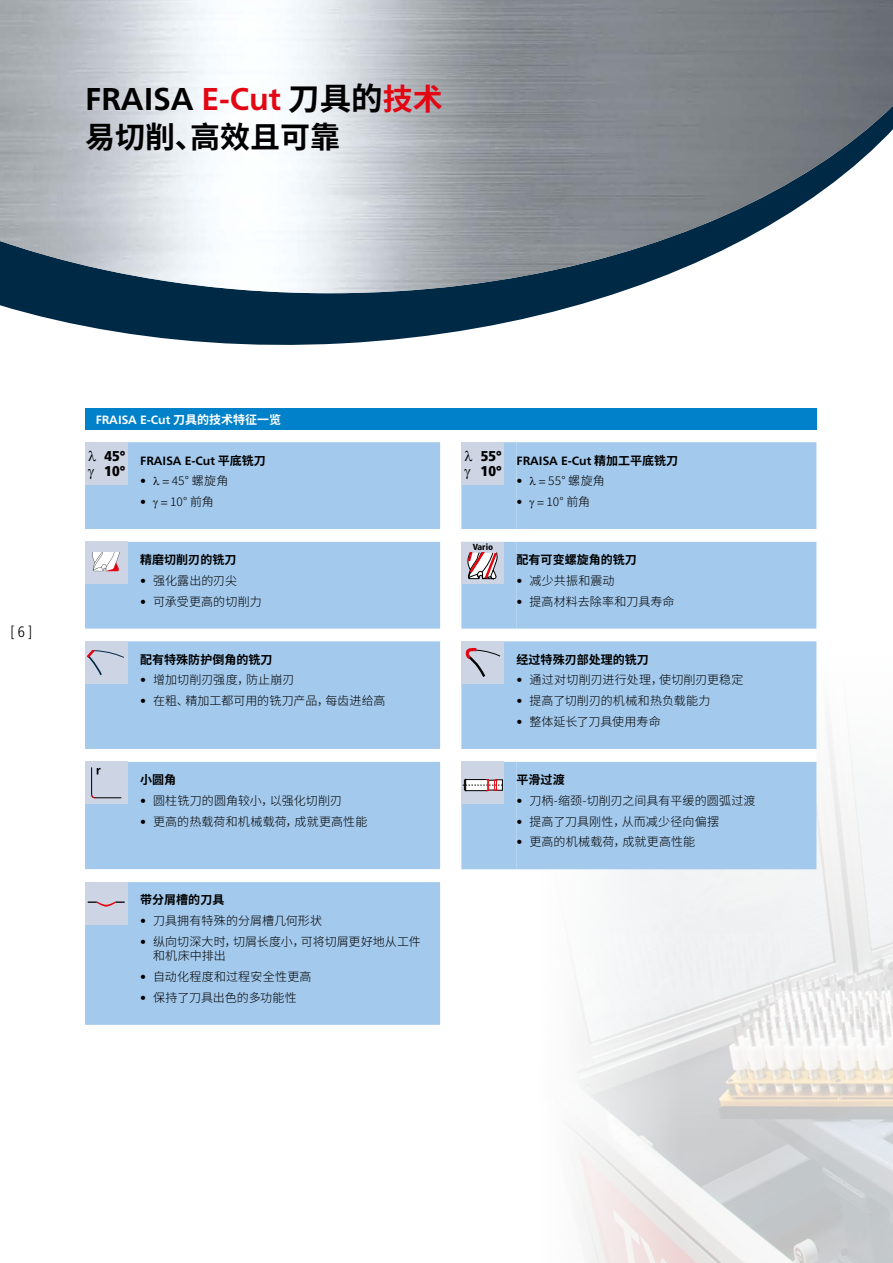
<style>
.page{position:relative;width:893px;height:1263px;background:#fff}
.page>*{position:absolute;margin:0;border:0;box-sizing:border-box;transform-origin:0 0}
.t1{font:700 31.5px "Frutiger Neue LT Pro";color:#000}
.t2{font:700 30px "Noto Sans SC";color:#000}
.t3{font:300 condensed 15px "Frutiger Neue LT Pro";color:#000}
.t4{font:900 condensed 14.25px/14.2px "Frutiger Neue LT Pro";color:#000;text-align:right}
.t5{font:300 12px/14.4px "Noto Sans SC";letter-spacing:.01em;color:#000}
.t6{font:700 12px "Noto Sans SC";color:#000}
.t7{font:700 12px "Frutiger Neue LT Pro";color:#000}
.t8{font:700 12px "Frutiger Neue LT Pro";color:#fff}
.t9{font:900 condensed 8.85px "Frutiger LT Pro";color:#000}
.s1{color:#e30613}
.s2{font-family:"Noto Sans SC"}
.s3{font-family:"Noto Sans SC";font-size:30px;color:#e30613}
.s4{font-family:"Frutiger Neue LT Pro";font-weight:700}
.s5{font-family:"Frutiger Neue LT Pro"}
</style>
<div class="page">
<img style="left:681px;top:442px;width:212px;height:821px">
<svg style="left:0;top:293px;width:617px;height:52px;fill:#002946"></svg>
<img style="left:0;top:0;width:893px;height:293px">
<svg style="left:565px;top:1025px;width:116px;height:238px"></svg>
<div style="left:85px;top:408px;width:731px;height:21px;background:#0081c9"></div>
<svg style="left:85px;top:442px;width:731px;height:583px;fill:#a3c9ec"></svg>
<svg style="left:517px;top:442px;width:299px;height:307px;fill:#a3c9ec"></svg>
<svg style="left:85px;top:749px;width:731px;height:133px;fill:#a3c9ec"></svg>
<div style="left:85px;top:442px;width:43px;height:43px;background:#cdd5e5"></div>
<div style="left:461px;top:442px;width:43px;height:43px;background:#cdd5e5"></div>
<div style="left:85px;top:542px;width:42px;height:42px;background:#cdd5e5"></div>
<svg style="left:92px;top:553px;width:28px;height:18px"></svg>
<div style="left:461px;top:542px;width:43px;height:42px;background:#cdd5e5"></div>
<svg style="left:467px;top:552px;width:31px;height:28px"></svg>
<div style="left:85px;top:641px;width:43px;height:43px;background:#cdd5e5"></div>
<svg style="left:87px;top:650px;width:37px;height:26px"></svg>
<div style="left:461px;top:641px;width:43px;height:43px;background:#cdd5e5"></div>
<svg style="left:465px;top:647px;width:36px;height:30px"></svg>
<div style="left:85px;top:762px;width:43px;height:42px;background:#cdd5e5"></div>
<svg style="left:91px;top:767px;width:31px;height:31px"></svg>
<div style="left:461px;top:762px;width:43px;height:42px;background:#cdd5e5"></div>
<svg style="left:440px;top:749px;width:63px;height:133px"></svg>
<div style="left:85px;top:882px;width:42px;height:42px;background:#cdd5e5"></div>
<svg style="left:88px;top:901px;width:37px;height:6px"></svg>
<svg style="left:153px;top:501px;width:5px;height:8px"></svg>
<svg style="left:529px;top:501px;width:5px;height:8px"></svg>
<h1 class="t1" style="left:85px;top:81px;width:359px">FRAISA <span class="s1">E-Cut</span> <span class="s2">刀具的</span><span class="s3">技术</span></h1>
<h2 class="t2" style="left:85px;top:120px;width:256px">易切削、高效且可靠</h2>
<p class="t3" style="left:10px;top:623px;width:23px">[ 6 ]</p>
<p class="t8" style="left:96px;top:412px;width:187px">FRAISA E-Cut <span class="s2">刀具的技术特征一览</span></p>
<p class="t4" style="left:88px;top:449px;width:39px">● 45°<br>10°</p>
<p class="t7" style="left:140px;top:453px;width:127px">FRAISA E-Cut <span class="s2">平底铣刀</span></p>
<p class="t5" style="left:140px;top:474px;width:90px"><span class="s4">•</span> ●<span class="s5">=</span>45°螺旋角</p>
<p class="t5" style="left:140px;top:495px;width:75px"><span class="s4">•</span> <span class="s5">=</span>10°前角</p>
<p class="t6" style="left:140px;top:553px;width:97px">精磨切削刃的铣刀</p>
<p class="t5" style="left:140px;top:574px;width:98px"><span class="s4">•</span> 强化露出的刃尖</p>
<p class="t5" style="left:140px;top:594px;width:123px"><span class="s4">•</span> 可承受更高的切削力</p>
<p class="t6" style="left:140px;top:652px;width:133px">配有特殊防护倒角的铣刀</p>
<p class="t5" style="left:140px;top:673px;width:155px"><span class="s4">•</span> 增加切削刃强度，防止崩刃</p>
<p class="t5" style="left:140px;top:694px;width:247px"><span class="s4">•</span> 在粗、精加工都可用的铣刀产品，每齿进给高</p>
<p class="t6" style="left:140px;top:773px;width:37px">小圆角</p>
<p class="t5" style="left:140px;top:793px;width:203px"><span class="s4">•</span> 圆柱铣刀的圆角较小，以强化切削刃</p>
<p class="t5" style="left:140px;top:814px;width:229px"><span class="s4">•</span> 更高的热载荷和机械载荷，成就更高性能</p>
<p class="t6" style="left:140px;top:893px;width:85px">带分屑槽的刀具</p>
<p class="t5" style="left:140px;top:914px;width:183px"><span class="s4">•</span> 刀具拥有特殊的分屑槽几何形状</p>
<p class="t5" style="left:153px;top:934px;width:269px;text-indent:-13px"><span class="s4">•</span> 纵向切深大时，切屑长度小，可将切屑更好地从工件和机床中排出</p>
<p class="t5" style="left:140px;top:970px;width:173px"><span class="s4">•</span> 自动化程度和过程安全性更高</p>
<p class="t5" style="left:140px;top:990px;width:158px"><span class="s4">•</span> 保持了刀具出色的多功能性</p>
<p class="t4" style="left:465px;top:449px;width:39px">● 55°<br>10°</p>
<p class="t7" style="left:517px;top:453px;width:163px">FRAISA E-Cut <span class="s2">精加工平底铣刀</span></p>
<p class="t5" style="left:517px;top:474px;width:90px"><span class="s4">•</span> ●<span class="s5">=</span>55°螺旋角</p>
<p class="t5" style="left:517px;top:495px;width:75px"><span class="s4">•</span> <span class="s5">=</span>10°前角</p>
<p class="t9" style="left:473px;top:542px;width:22px">Vario</p>
<p class="t6" style="left:517px;top:553px;width:121px">配有可变螺旋角的铣刀</p>
<p class="t5" style="left:517px;top:574px;width:99px"><span class="s4">•</span> 减少共振和震动</p>
<p class="t5" style="left:517px;top:594px;width:159px"><span class="s4">•</span> 提高材料去除率和刀具寿命</p>
<p class="t6" style="left:517px;top:652px;width:133px">经过特殊刃部处理的铣刀</p>
<p class="t5" style="left:517px;top:673px;width:228px"><span class="s4">•</span> 通过对切削刃进行处理，使切削刃更稳定</p>
<p class="t5" style="left:517px;top:694px;width:195px"><span class="s4">•</span> 提高了切削刃的机械和热负载能力</p>
<p class="t5" style="left:517px;top:715px;width:146px"><span class="s4">•</span> 整体延长了刀具使用寿命</p>
<p class="t6" style="left:517px;top:773px;width:49px">平滑过渡</p>
<p class="t5" style="left:517px;top:793px;width:240px"><span class="s4">•</span> 刀柄-缩颈-切削刃之间具有平缓的圆弧过渡</p>
<p class="t5" style="left:517px;top:814px;width:204px"><span class="s4">•</span> 提高了刀具刚性，从而减少径向偏摆</p>
<p class="t5" style="left:517px;top:835px;width:180px"><span class="s4">•</span> 更高的机械载荷，成就更高性能</p>
</div>
